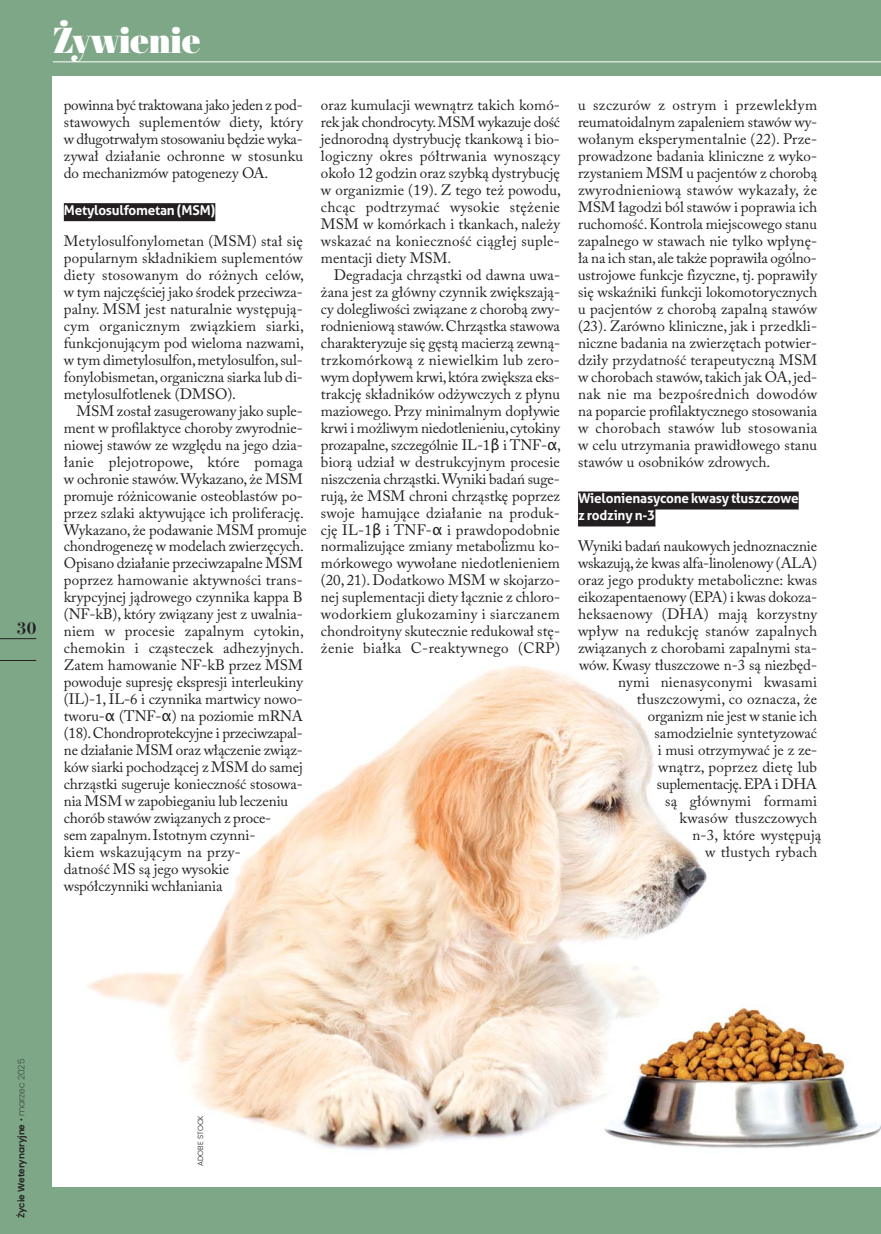
<style>
.page{position:relative;width:881px;height:1234px;background:#fff}
.page>*{position:absolute;margin:0;border:0;box-sizing:border-box;transform-origin:0 0}
.t1{font:900 36px "Abril Display";color:#fff}
.t2{font:700 18px "Bauer Bodni EU";color:#231f20}
.t3{font:15px/17px "Adobe Caslon Pro";color:#231f20;text-align:justify}
.t4{font:700 13.5px/17px "Aller";letter-spacing:-.015em;color:#fff}
.t5{font:600 9px "Poppins";color:#231f20}
.t6{font:300 7.5px "Poppins";color:#231f20}
.s1{font-family:"Lucida Grande"}
.s2{font-weight:200}
</style>
<div class="page">
<div style="left:0;top:0;width:880px;height:1233px;background:#7ea788"></div>
<div style="left:53px;top:77px;width:827px;height:1109px;background:#fff"></div>
<hr style="left:0;top:638px;width:36px;height:1px;background:#231f20">
<hr style="left:0;top:660px;width:36px;height:1px;background:#231f20">
<hr style="left:53px;top:62px;width:827px;height:1px;background:#fff">
<div style="left:64px;top:203px;width:151px;height:18px;background:#231f20"></div>
<div style="left:578px;top:491px;width:220px;height:18px;background:#231f20"></div>
<div style="left:578px;top:508px;width:77px;height:18px;background:#231f20"></div>
<img style="left:87px;top:665px;width:793px;height:486px">
<p class="t2" style="left:17px;top:616px;width:21px">30</p>
<h1 class="t1" style="left:53px;top:20px;width:149px">Żywienie</h1>
<p class="t3" style="left:64px;top:99px;width:240px">po win na być trak to wa na ja ko je den z pod - sta wo wych su ple men tów die ty, któ ry w dłu go trwa łym sto so wa niu bę dzie wy ka - zy wał dzia ła nie ochron ne w sto sun ku do me cha ni zmów pa to ge ne zy OA.</p>
<p class="t4" style="left:64px;top:203px;width:153px">Me ty lo sul fo me tan (MSM)</p>
<p class="t3" style="left:64px;top:234px;width:241px">Me ty lo sul fo ny lo me tan (MSM) stał się po pu lar nym skład ni kiem su ple men tów die ty sto so wa nym do róż nych ce lów, w tym naj czę ściej ja ko śro dek prze ciw za - pal ny. MSM jest na tu ral nie wy stę pu ją - cym or ga nicz nym związ kiem siar ki, funk cjo nu ją cym pod wie lo ma na zwa mi, w tym di me ty lo sul fon, me ty lo sul fon, sul - fo ny lo bi sme tan, or ga nicz na siar ka lub di - me ty lo sul fo tle nek (DMSO).</p>
<p class="t3" style="left:64px;top:404px;width:244px;text-align:left;text-indent:13px">MSM zo stał za su ge ro wa ny ja ko su ple - ment w pro fi lak ty ce cho ro by zwy rod nie - nio wej sta wów ze wzglę du na je go dzia - ła nie ple jo tro po we, któ re po ma ga w ochro nie sta wów. Wy ka za no, że MSM pro mu je róż ni co wa nie oste obla stów po - przez szla ki ak ty wu ją ce ich pro li fe ra cję.<br>Wy ka za no, że po da wa nie MSM pro mu je chon dro ge ne zę w mo de lach zwie rzę cych.<br>Opi sa no dzia ła nie prze ciw za pal ne MSM po przez ha mo wa nie ak tyw no ści trans - kryp cyj nej ją dro we go czyn ni ka kap pa B (NF-kB), któ ry zwią za ny jest z uwal nia - niem w pro ce sie za pal nym cy to kin, che mo kin i czą ste czek ad he zyj nych.<br>Za tem ha mo wa nie NF-kB przez MSM po wo du je su pre sję eks pre sji in ter leu ki ny (IL)-1, IL-6 i czyn ni ka mar twi cy no wo - two ru-<span class="s1">α</span> (TNF-<span class="s1">α</span>) na po zio mie mRNA (18). Chon dro pro tek cyj ne i prze ciw za pal - ne dzia ła nie MSM oraz włą cze nie związ - ków siar ki po cho dzą cej z MSM do sa mej chrząst ki su ge ru je ko niecz ność sto so wa - nia MSM w za po bie ga niu lub le cze niu cho rób sta wów zwią za nych z pro ce -<br>sem za pal nym. Istot nym czyn ni -<br>kiem wska zu ją cym na przy -<br>dat ność MS są je go wy so kie<br>współ czyn ni ki wchła nia nia</p>
<p class="t3" style="left:321px;top:99px;width:241px">oraz ku mu la cji we wnątrz ta kich ko mó - rek jak chon dro cy ty. MSM wy ka zu je dość jed no rod ną dys try bu cję tkan ko wą i bio - lo gicz ny okres pół tr wa nia wy no szą cy oko ło 12 go dzin oraz szyb ką dys try bu cję w or ga ni zmie (19). Z te go też po wo du, chcąc pod trzy mać wy so kie stę że nie MSM w ko mór kach i tkan kach, na le ży wska zać na ko niecz ność cią głej su ple - men ta cji die ty MSM.</p>
<p class="t3" style="left:321px;top:268px;width:241px;text-indent:13px">De gra da cja chrząst ki od daw na uwa - ża na jest za głów ny czyn nik zwięk sza ją - cy do le gli wo ści zwią za ne z cho ro bą zwy - rod nie nio wą sta wów. Chrząst ka sta wo wa cha rak te ry zu je się gę stą ma cie rzą ze wną - trz ko mór ko wą z nie wiel kim lub ze ro - wym do pły wem krwi, któ ra zwięk sza eks - trak cję skład ni ków od żyw czych z pły nu ma zio we go. Przy mi ni mal nym do pły wie krwi i moż li wym nie do tle nie niu, cy to ki ny pro za pal ne, szcze gól nie IL-1<span class="s1">β</span> i TNF-<span class="s1">α</span>, bio rą udział w de struk cyj nym pro ce sie nisz cze nia chrząst ki. Wy ni ki ba dań su ge - ru ją, że MSM chro ni chrząst kę po przez swo je ha mu ją ce dzia ła nie na pro duk - cję IL-1<span class="s1">β</span> i TNF-<span class="s1">α</span> i praw do po dob nie nor ma li zu ją ce zmia ny me ta bo li zmu ko - mór ko we go wy wo ła ne nie do tle nie niem (20, 21). Do dat ko wo MSM w sko ja rzo - nej su ple men ta cji die ty łącz nie z chlo ro - wo dor kiem glu ko za mi ny i siar cza nem chon dro ity ny sku tecz nie re du ko wał stę - że nie biał ka C -re ak tyw ne go (CRP)</p>
<p class="t3" style="left:578px;top:99px;width:240px">u szczu rów z ostrym i prze wle kłym reu ma to idal nym za pa le niem sta wów wy - wo ła nym eks pe ry men tal nie (22). Prze - pro wa dzo ne ba da nia kli nicz ne z wy ko - rzy sta niem MSM u pa cjen tów z cho ro bą zwy rod nie nio wą sta wów wy ka za ły, że MSM ła go dzi ból sta wów i po pra wia ich ru cho mość. Kon tro la miej sco we go sta nu za pal ne go w sta wach nie tyl ko wpły nę - ła na ich stan, ale tak że po pra wi ła ogól no - ustro jo we funk cje fi zycz ne, tj. po pra wi ły się wskaź ni ki funk cji lo ko mo to rycz nych u pa cjen tów z cho ro bą za pal ną sta wów (23). Za rów no kli nicz ne, jak i przed kli - nicz ne ba da nia na zwie rzę tach po twier - dzi ły przy dat ność te ra peu tycz ną MSM w cho ro bach sta wów, ta kich jak OA, jed - nak nie ma bez po śred nich do wo dów na po par cie pro fi lak tycz ne go sto so wa nia w cho ro bach sta wów lub sto so wa nia w ce lu utrzy ma nia pra wi dło we go sta nu sta wów u osob ni ków zdro wych.</p>
<p class="t4" style="left:578px;top:491px;width:222px">Wie lo nie na sy co ne kwa sy tłusz czo we z ro dzi ny n -3</p>
<p class="t3" style="left:578px;top:539px;width:245px;text-align:right">Wy ni ki ba dań na uko wych jed no znacz nie wska zu ją, że kwas al fa -li no le no wy (ALA) oraz je go pro duk ty me ta bo licz ne: kwas eiko za pen ta eno wy (EPA) i kwas do ko za - hek sa eno wy (DHA) ma ją ko rzyst ny wpływ na re duk cję sta nów za pal nych zwią za nych z cho ro ba mi za pal ny mi sta - wów. Kwa sy tłusz czo we n -3 są nie zbęd - ny mi nie na sy co ny mi kwa sa mi<br>tłusz czo wy mi, co ozna cza, że<br>or ga nizm nie jest w sta nie ich<br>sa mo dziel nie syn te ty zo wać<br>i mu si otrzy my wać je z ze -<br>wnątrz, po przez die tę lub<br>su ple men ta cję. EPA i DHA<br>są głów ny mi for ma mi<br>kwa sów tłusz czo wych<br>n -3, któ re wy stę pu ją<br>w tłu stych ry bach</p>
<p class="t5" style="left:16px;top:1217px;width:161px;rotate:-90deg">Życie Weterynaryjne <span class="s2">• marzec 2025</span></p>
<p class="t6" style="left:198px;top:1165px;width:52px;rotate:-90deg">ADOBE STOCK</p>
</div>
